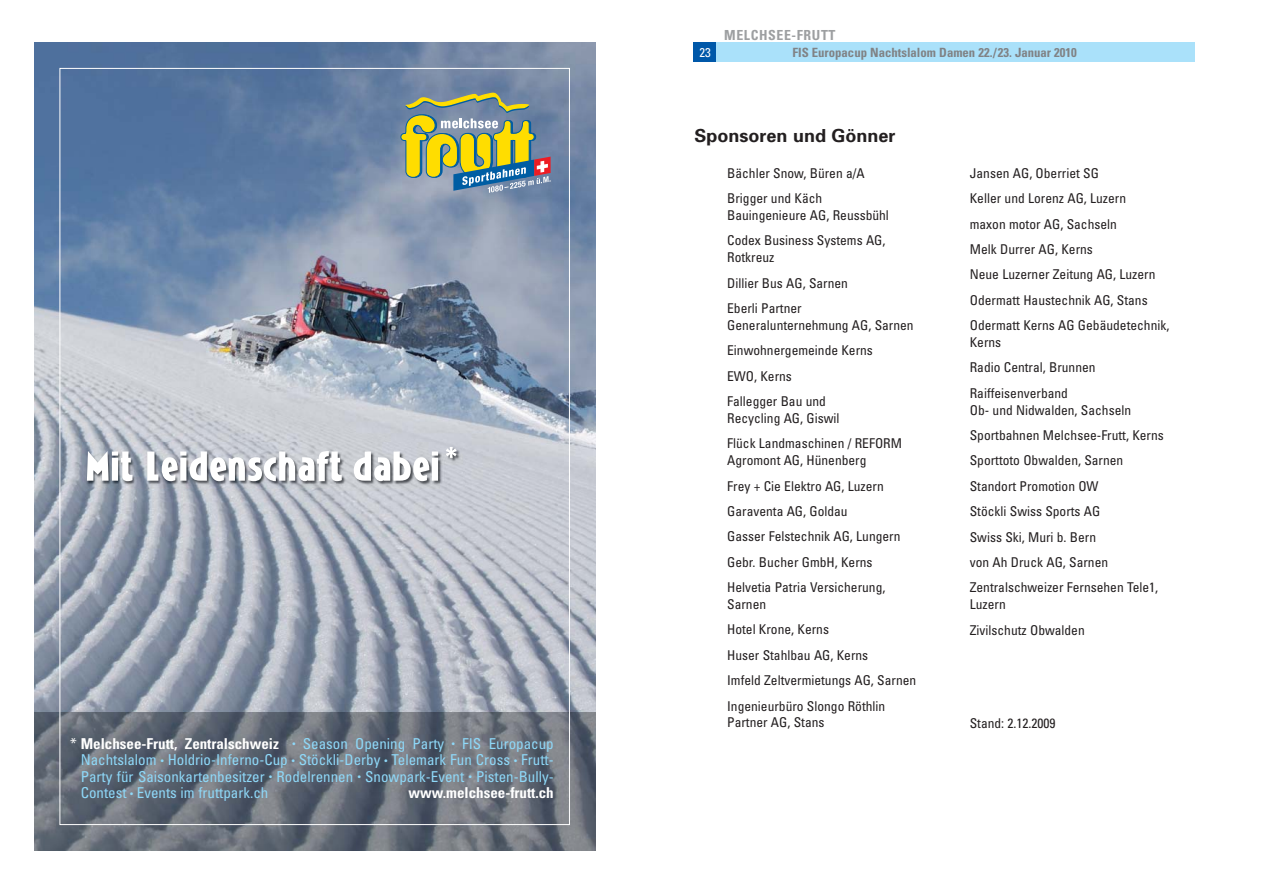
<style>
.page{position:relative;width:1263px;height:893px;background:#fff}
.page>*{position:absolute;margin:0;border:0;box-sizing:border-box;transform-origin:0 0}
.t1{font:700 18px "Univers";color:#231f20}
.t2{font:condensed 15px/16.5px "Univers";color:#8ed8f8;text-align:justify}
.t3{font:700 condensed 15px "Univers";color:#fff}
.t4{font:700 condensed 13.8px "Univers";letter-spacing:.045em;color:#9d9fa1}
.t5{font:condensed 13.5px/25.3px "Univers";color:#231f20}
.t6{font:700 condensed 12.75px "Univers";color:#808285}
.t7{font:condensed 12.75px "Univers";color:#fff}
.s1{color:#fff}
.s2{font-weight:700;color:#fff}
.s3{font-size:9px}
</style>
<div class="page">
<div style="left:693px;top:43px;width:24px;height:19px;background:#0058a9"></div>
<div style="left:717px;top:43px;width:478px;height:19px;background:#aae1fa"></div>
<img style="left:34px;top:43px;width:561px;height:669px">
<img style="left:34px;top:712px;width:561px;height:138px">
<img style="left:82px;top:442px;width:383px;height:47px">
<svg style="left:87px;top:447px;width:370px;height:34px"></svg>
<svg style="left:400px;top:92px;width:151px;height:101px;background:#939f7a"></svg>
<p class="t2" style="left:81px;top:737px;width:474px;text-indent:-11px"><span class="s1">*</span> <span class="s2">Melchsee-Frutt, Zentralschweiz</span> <span class="s3">•</span> Season Opening Party <span class="s3">•</span> FIS Europacup Nachtslalom <span class="s3">•</span> Holdrio-Inferno-Cup <span class="s3">•</span> Stöckli-Derby <span class="s3">•</span> Telemark Fun Cross <span class="s3">•</span> Frutt-Party für Saisonkartenbesitzer <span class="s3">•</span> Rodelrennen <span class="s3">•</span> Snowpark-Event <span class="s3">•</span> Pisten-Bully-Contest <span class="s3">•</span> Events im fruttpark.ch</p>
<p class="t3" style="left:408px;top:788px;width:147px">www.melchsee-frutt.ch</p>
<p class="t7" style="left:699px;top:48px;width:13px">23</p>
<p class="t4" style="left:724px;top:30px;width:113px">MELCHSEE-FRUTT</p>
<p class="t6" style="left:792px;top:48px;width:286px">FIS Europacup Nachtslalom Damen 22./23. Januar 2010</p>
<h1 class="t1" style="left:695px;top:129px;width:202px">Sponsoren und Gönner</h1>
<p class="t5" style="left:727px;top:162px;width:139px">Bächler Snow, Büren a/A<br>Brigger und Käch</p>
<p class="t5" style="left:727px;top:204px;width:163px">Bauingenieure AG, Reussbühl<br>Codex Business Systems AG,</p>
<p class="t5" style="left:727px;top:246px;width:122px">Rotkreuz<br>Dillier Bus AG, Sarnen<br>Eberli Partner</p>
<p class="t5" style="left:727px;top:314px;width:188px">Generalunternehmung AG, Sarnen<br>Einwohnergemeinde Kerns<br>EWO, Kerns<br>Fallegger Bau und</p>
<p class="t5" style="left:727px;top:407px;width:176px">Recycling AG, Giswil<br>Flück Landmaschinen / REFORM</p>
<p class="t5" style="left:727px;top:449px;width:175px">Agromont AG, Hünenberg<br>Frey + Cie Elektro AG, Luzern<br>Garaventa AG, Goldau<br>Gasser Felstechnik AG, Lungern<br>Gebr. Bucher GmbH, Kerns<br>Helvetia Patria Versicherung,</p>
<p class="t5" style="left:727px;top:593px;width:191px">Sarnen<br>Hotel Krone, Kerns<br>Huser Stahlbau AG, Kerns<br>Imfeld Zeltvermietungs AG, Sarnen<br>Ingenieurbüro Slongo Röthlin</p>
<p class="t5" style="left:727px;top:711px;width:99px">Partner AG, Stans</p>
<p class="t5" style="left:970px;top:162px;width:201px">Jansen AG, Oberriet SG<br>Keller und Lorenz AG, Luzern<br>maxon motor AG, Sachseln<br>Melk Durrer AG, Kerns<br>Neue Luzerner Zeitung AG, Luzern<br>Odermatt Haustechnik AG, Stans<br>Odermatt Kerns AG Gebäudetechnik,</p>
<p class="t5" style="left:970px;top:331px;width:127px">Kerns<br>Radio Central, Brunnen<br>Raiffeisenverband</p>
<p class="t5" style="left:970px;top:398px;width:196px">Ob- und Nidwalden, Sachseln<br>Sportbahnen Melchsee-Frutt, Kerns<br>Sporttoto Obwalden, Sarnen<br>Standort Promotion OW<br>Stöckli Swiss Sports AG<br>Swiss Ski, Muri b. Bern<br>von Ah Druck AG, Sarnen<br>Zentralschweizer Fernsehen Tele1,</p>
<p class="t5" style="left:970px;top:593px;width:116px">Luzern<br>Zivilschutz Obwalden</p>
<p class="t5" style="left:970px;top:711px;width:87px">Stand: 2.12.2009</p>
</div>
